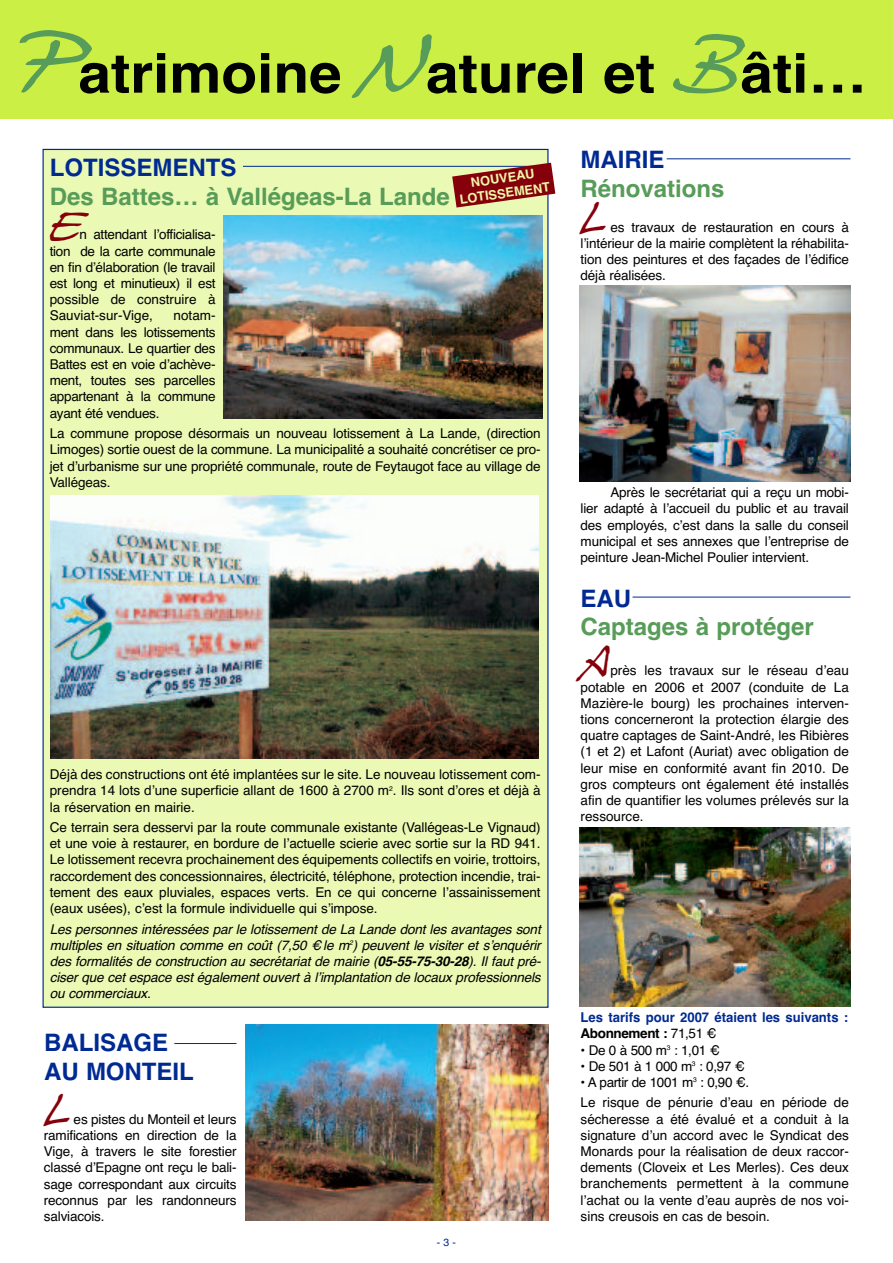
<style>
.page{position:relative;width:893px;height:1263px;background:#fff}
.page>*{position:absolute;margin:0;border:0;box-sizing:border-box;transform-origin:0 0}
.t1{font:700 54.75px "Helvetica";color:#000;scale:1.07 1}
.t2{font:38.1px "Hans Hand";color:#85000b}
.t3{font:700 24px "Helvetica";color:#579c58}
.t4{font:700 24px/28.8px "Helvetica";color:#002a92}
.t5{font:13.5px/16.2px "Helvetica";letter-spacing:-.01em;color:#000;text-align:justify}
.t6{font:italic 13.5px/16.2px "Helvetica";letter-spacing:-.01em;color:#000;text-align:justify}
.t7{font:700 13.5px/16.2px "Helvetica";color:#002a92}
.t8{font:13.5px "Helvetica";letter-spacing:-.03em;color:#000}
.t9{font:13.5px "Helvetica";letter-spacing:.11em;color:#000}
.t10{font:700 12.9px/15.5px "Helvetica";color:#f0f6a8;text-align:center}
.t11{font:10.5px "Helvetica";color:#002a92}
.s1{font-family:"Hans Hand";font-weight:400;font-size:72.9px;color:#579c58}
.s2{font-weight:700}
.s3{color:#000}
.s4{font-weight:400;color:#000}
</style>
<div class="page">
<div style="left:44px;top:150px;width:503px;height:857px;background:#eaf9b4"></div>
<div style="left:0;top:0;width:893px;height:119px;background:#cbef44"></div>
<hr style="left:243px;top:166px;width:292px;height:1px;background:#002a92">
<hr style="left:667px;top:158px;width:183px;height:1px;background:#002a92">
<hr style="left:633px;top:597px;width:217px;height:1px;background:#002a92">
<img style="left:51px;top:496px;width:487px;height:262px">
<img style="left:223px;top:216px;width:320px;height:203px">
<hr style="left:174px;top:1043px;width:62px;height:1px;background:#002a92">
<img style="left:579px;top:285px;width:271px;height:196px">
<img style="left:579px;top:827px;width:271px;height:179px">
<img style="left:245px;top:1025px;width:304px;height:195px">
<svg style="left:452px;top:163px;width:103px;height:45px"></svg>
<h1 class="t1" style="left:11px;top:42px;width:802px"><span class="s1">P</span>atrimoine <span class="s1">N</span>aturel et <span class="s1">B</span>âti…</h1>
<h3 class="t4" style="left:50px;top:153px;width:188px">LOTISSEMENTS</h3>
<h3 class="t3" style="left:50px;top:182px;width:402px">Des Battes… à Vallégeas-La Lande</h3>
<p class="t10" style="left:456px;top:177px;width:93px;rotate:-8deg">NOUVEAU<br>LOTISSEMENT</p>
<h2 class="t2" style="left:50px;top:206px;width:33px">E</h2>
<p class="t5" style="left:50px;top:227px;width:167px;text-indent:30px">n attendant l’officialisa&shy;tion de la carte communale en fin d’élaboration (le travail est long et minutieux) il est possible de construire à Sauviat-sur-Vige,</p>
<p class="t5" style="left:50px;top:308px;width:167px;text-indent:124px">notam&shy;ment dans les lotissements communaux. Le quartier des Battes est en voie d’achève&shy;ment, toutes ses parcelles appartenant à la commune ayant été vendues.</p>
<p class="t5" style="left:50px;top:425px;width:492px">La commune propose désormais un nouveau lotissement à La Lande, (direction Limoges) sortie ouest de la commune. La municipalité a souhaité concrétiser ce pro&shy;jet d’urbanisme sur une propriété communale, route de Feytaugot face au village de Vallégeas.</p>
<p class="t5" style="left:50px;top:766px;width:492px">Déjà des constructions ont été implantées sur le site. Le nouveau lotissement com&shy;prendra 14 lots d’une superficie allant de 1600 à 2700 m<sup>2</sup>. Ils sont d’ores et déjà à la réservation en mairie.</p>
<p class="t5" style="left:50px;top:819px;width:492px">Ce terrain sera desservi par la route communale existante (Vallégeas-Le Vignaud) et une voie à restaurer, en bordure de l’actuelle scierie avec sortie sur la RD 941.<br>Le lotissement recevra prochainement des équipements collectifs en voirie, trottoirs, raccordement des concessionnaires, électricité, téléphone, protection incendie, trai&shy;tement des eaux pluviales, espaces verts. En ce qui concerne l’assainissement (eaux usées), c’est la formule individuelle qui s’impose.</p>
<p class="t6" style="left:50px;top:921px;width:492px">Les personnes intéressées par le lotissement de La Lande dont les avantages sont multiples en situation comme en coût (7,50 € le m<sup>2</sup>) peuvent le visiter et s’enquérir des formalités de construction au secrétariat de mairie (<span class="s2">05-55-75-30-28</span>). Il faut pré&shy;ciser que cet espace est également ouvert à l’implantation de locaux professionnels ou commerciaux.</p>
<h3 class="t4" style="left:44px;top:1028px;width:151px">BALISAGE<br>AU MONTEIL</h3>
<h2 class="t2" style="left:43px;top:1090px;width:29px">L</h2>
<p class="t5" style="left:44px;top:1111px;width:194px;text-indent:30px">es pistes du Monteil et leurs ramifications en direction de la Vige, à travers le site forestier classé d’Epagne ont reçu le bali&shy;sage correspondant aux circuits reconnus par les randonneurs salviacois.</p>
<p class="t11" style="left:437px;top:1236px;width:21px">-3-</p>
<h3 class="t4" style="left:581px;top:146px;width:85px">MAIRIE</h3>
<h3 class="t3" style="left:581px;top:175px;width:145px">Rénovations</h3>
<h2 class="t2" style="left:579px;top:198px;width:29px">L</h2>
<p class="t5" style="left:581px;top:219px;width:270px;text-indent:30px">es travaux de restauration en cours à l’intérieur de la mairie complètent la réhabilita&shy;tion des peintures et des façades de l’édifice déjà réalisées.</p>
<p class="t5" style="left:581px;top:484px;width:270px;text-indent:30px">Après le secrétariat qui a reçu un mobi&shy;lier adapté à l’accueil du public et au travail des employés, c’est dans la salle du conseil municipal et ses annexes que l’entreprise de peinture Jean-Michel Poulier intervient.</p>
<h3 class="t4" style="left:581px;top:584px;width:52px">EAU</h3>
<h3 class="t3" style="left:581px;top:613px;width:235px">Captages à protéger</h3>
<p class="t5" style="left:581px;top:662px;width:270px;text-indent:30px">près les travaux sur le réseau d’eau potable en 2006 et 2007 (conduite de La Mazière-le bourg) les prochaines interven&shy;tions concerneront la protection élargie des quatre captages de Saint-André, les Ribières (1 et 2) et Lafont (Auriat) avec obligation de leur mise en conformité avant fin 2010. De gros compteurs ont également été installés afin de quantifier les volumes prélevés sur la ressource.</p>
<h2 class="t2" style="left:579px;top:641px;width:32px">A</h2>
<p class="t7" style="left:581px;top:1009px;width:269px">Les tarifs pour 2007 étaient les suivants :<br><span class="s3">Abonnement :</span> <span class="s4">71,51 €</span></p>
<p class="t9" style="left:581px;top:1042px;width:141px">•De0à500m<sup>3</sup> :1,01€</p>
<p class="t8" style="left:581px;top:1058px;width:166px">• De 501 à 1 000 m<sup>3</sup> : 0,97 €</p>
<p class="t5" style="left:581px;top:1072px;width:270px;line-height:20.4px">• A partir de 1001 m<sup>3</sup> : 0,90 €.<br>Le risque de pénurie d’eau en période de</p>
<p class="t5" style="left:581px;top:1111px;width:270px">sécheresse a été évalué et a conduit à la signature d’un accord avec le Syndicat des Monards pour la réalisation de deux raccor&shy;dements (Cloveix et Les Merles). Ces deux branchements permettent à la commune l’achat ou la vente d’eau auprès de nos voi&shy;sins creusois en cas de besoin.</p>
</div>
